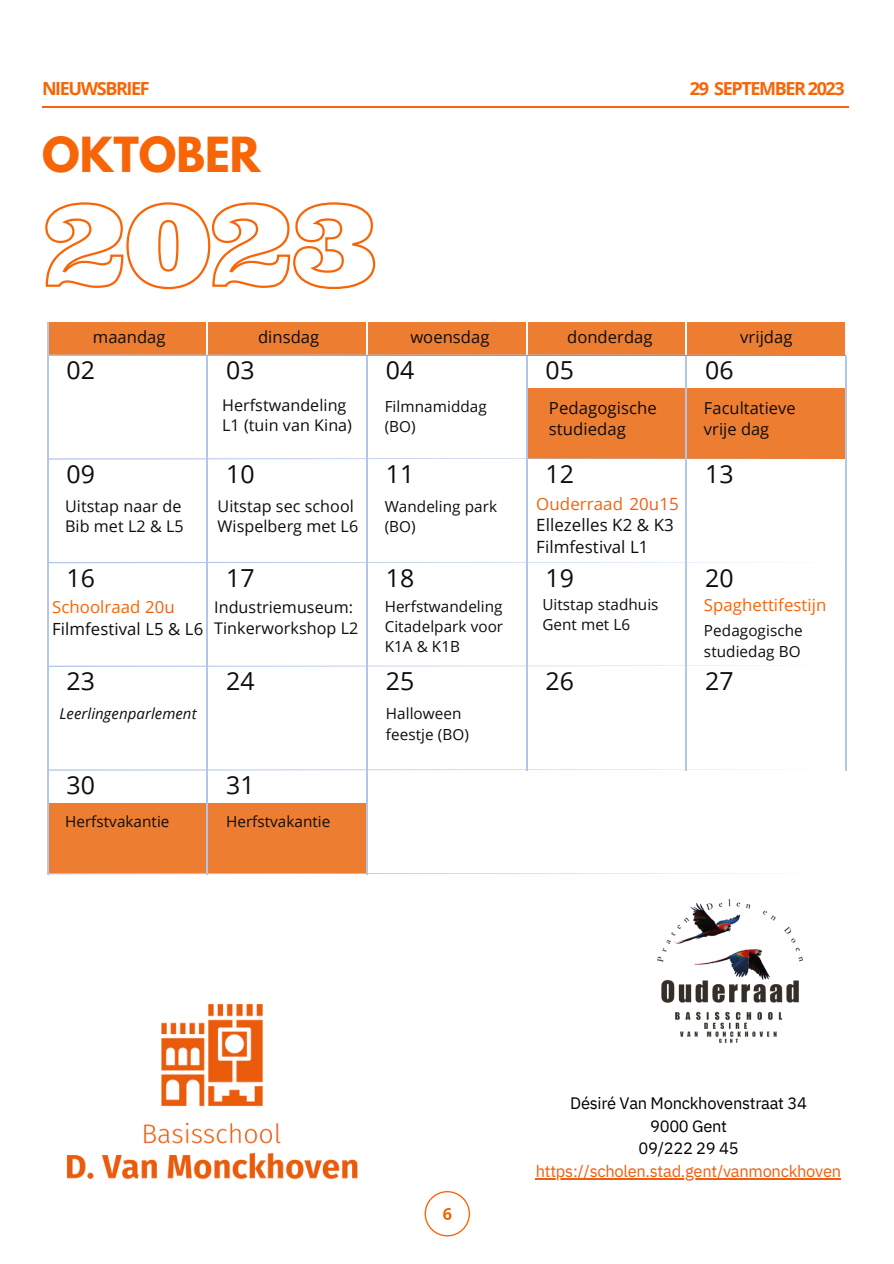
<style>
.page{position:relative;width:894px;height:1264px;background:#fff}
.page>*{position:absolute;margin:0;border:0;box-sizing:border-box;transform-origin:0 0}
.t1{font:700 42.9px "League Spartan";color:#f76507}
.t2{font:24.9px "Open Sans";letter-spacing:.005em;color:#0d0d0d}
.t3{font:700 18px "Open Sans";letter-spacing:-.075em;color:#f76507}
.t4{font:16.95px/21.3px "Open Sans";letter-spacing:.005em;color:#0d0d0d}
.t5{font:16.8px/21.5px "Open Sans";letter-spacing:.005em;color:#0d0d0d}
.t6{font:16.8px "Open Sans";letter-spacing:.005em;color:#f76507}
.t7{font:16.65px/21.3px "Open Sans";letter-spacing:.005em;color:#0d0d0d}
.t8{font:16.5px "IBM Plex Sans";letter-spacing:-.015em;color:#000}
.t9{font:16.5px "IBM Plex Sans";letter-spacing:-.015em;color:#f55d0d}
.t10{font:16.5px "Open Sans";letter-spacing:.005em;color:#0d0d0d}
.t11{font:16.35px "Open Sans";letter-spacing:.005em;color:#0d0d0d}
.t12{font:16.05px/20.2px "Open Sans";letter-spacing:.005em;color:#0d0d0d}
.t13{font:15.3px/20.2px "Open Sans";letter-spacing:.005em;color:#0d0d0d}
.t14{font:italic 15px "Open Sans";letter-spacing:.005em;color:#0d0d0d}
.s1{color:#f76507}
.s2{color:#f55d0d}
</style>
<div class="page">
<div style="left:48px;top:322px;width:797px;height:33px;background:#ed7d31"></div>
<div style="left:526px;top:388px;width:319px;height:71px;background:#ed7d31"></div>
<div style="left:48px;top:803px;width:319px;height:70px;background:#ed7d31"></div>
<hr style="left:207px;top:322px;width:1px;height:32px;background:#fff">
<hr style="left:366px;top:322px;width:1px;height:32px;background:#fff">
<hr style="left:526px;top:322px;width:1px;height:32px;background:#fff">
<hr style="left:685px;top:322px;width:1px;height:32px;background:#fff">
<hr style="left:47px;top:322px;width:1px;height:552px;background:#b4c6e7">
<hr style="left:207px;top:356px;width:1px;height:518px;background:#b4c6e7">
<hr style="left:366px;top:356px;width:1px;height:518px;background:#b4c6e7">
<hr style="left:526px;top:356px;width:1px;height:414px;background:#b4c6e7">
<hr style="left:685px;top:356px;width:1px;height:414px;background:#b4c6e7">
<hr style="left:845px;top:356px;width:1px;height:414px;background:#b4c6e7">
<svg style="left:48px;top:354px;width:798px;height:2px;background:#da946b"></svg>
<svg style="left:48px;top:458px;width:759px;height:1px"></svg>
<svg style="left:48px;top:562px;width:711px;height:1px"></svg>
<svg style="left:48px;top:665px;width:713px;height:2px"></svg>
<svg style="left:48px;top:769px;width:713px;height:1px"></svg>
<svg style="left:48px;top:873px;width:713px;height:1px"></svg>
<img style="left:67px;top:1004px;width:291px;height:176px">
<hr style="left:42px;top:106px;width:806px;height:1px;background:#f76507">
<img style="left:657px;top:899px;width:146px;height:144px">
<hr style="left:535px;top:1177px;width:305px;height:2px;background:#f55d0d">
<svg style="left:45px;top:202px;width:331px;height:88px"></svg>
<svg style="left:424px;top:1191px;width:46px;height:45px"></svg>
<p class="t3" style="left:42px;top:76px;width:109px">NIEUWSBRIEF</p>
<p class="t3" style="left:689px;top:76px;width:156px">29 SEPTEMBER 2023</p>
<p class="t1" style="left:42px;top:133px;width:220px">OKTOBER</p>
<p class="t10" style="left:93px;top:325px;width:74px">maandag</p>
<p class="t10" style="left:258px;top:325px;width:63px">dinsdag</p>
<p class="t10" style="left:410px;top:325px;width:81px">woensdag</p>
<p class="t10" style="left:567px;top:325px;width:87px">donderdag</p>
<p class="t10" style="left:740px;top:325px;width:54px">vrijdag</p>
<p class="t2" style="left:66px;top:352px;width:30px">02</p>
<p class="t2" style="left:226px;top:352px;width:30px">03</p>
<p class="t2" style="left:386px;top:352px;width:30px">04</p>
<p class="t2" style="left:545px;top:352px;width:30px">05</p>
<p class="t2" style="left:705px;top:352px;width:30px">06</p>
<p class="t12" style="left:222px;top:394px;width:131px">Herfstwandeling<br>L1 (tuin van Kina)</p>
<p class="t13" style="left:384px;top:396px;width:104px">Filmnamiddag (BO)</p>
<p class="t7" style="left:548px;top:396px;width:109px">Pedagogische studiedag</p>
<p class="t11" style="left:703px;top:397px;width:93px">Facultatieve</p>
<p class="t11" style="left:703px;top:418px;width:67px">vrije dag</p>
<p class="t2" style="left:66px;top:456px;width:30px">09</p>
<p class="t2" style="left:226px;top:456px;width:30px">10</p>
<p class="t2" style="left:386px;top:456px;width:30px">11</p>
<p class="t2" style="left:545px;top:456px;width:30px">12</p>
<p class="t2" style="left:705px;top:456px;width:30px">13</p>
<p class="t12" style="left:65px;top:495px;width:120px">Uitstap naar de<br>Bib met L2 &amp; L5</p>
<p class="t12" style="left:217px;top:495px;width:142px">Uitstap sec school<br>Wispelberg met L6</p>
<p class="t13" style="left:384px;top:496px;width:114px">Wandeling park (BO)</p>
<p class="t4" style="left:536px;top:493px;width:144px"><span class="s1">Ouderraad</span> <span class="s2">20u15<br></span>Ellezelles K2 &amp; K3</p>
<p class="t4" style="left:536px;top:535px;width:114px">Filmfestival L1</p>
<p class="t2" style="left:66px;top:560px;width:30px">16</p>
<p class="t2" style="left:226px;top:560px;width:30px">17</p>
<p class="t2" style="left:386px;top:560px;width:30px">18</p>
<p class="t2" style="left:545px;top:560px;width:30px">19</p>
<p class="t2" style="left:705px;top:560px;width:30px">20</p>
<p class="t5" style="left:52px;top:596px;width:152px"><span class="s1">Schoolraad</span> <span class="s2">20u<br></span>Filmfestival L5 &amp; L6</p>
<p class="t12" style="left:214px;top:596px;width:146px">Industriemuseum:<br>Tinkerworkshop L2</p>
<p class="t13" style="left:384px;top:596px;width:120px;line-height:19.5px">Herfstwandeling<br>Citadelpark voor</p>
<p class="t13" style="left:384px;top:635px;width:77px">K1A &amp; K1B</p>
<p class="t13" style="left:542px;top:594px;width:118px;line-height:19.5px">Uitstap stadhuis<br>Gent met L6</p>
<p class="t6" style="left:703px;top:593px;width:124px">Spaghettifestijn</p>
<p class="t13" style="left:703px;top:620px;width:100px">Pedagogische studiedag BO</p>
<p class="t2" style="left:66px;top:663px;width:30px">23</p>
<p class="t2" style="left:226px;top:663px;width:30px">24</p>
<p class="t2" style="left:386px;top:663px;width:30px">25</p>
<p class="t2" style="left:545px;top:663px;width:30px">26</p>
<p class="t2" style="left:705px;top:663px;width:30px">27</p>
<p class="t14" style="left:59px;top:703px;width:139px">Leerlingenparlement</p>
<p class="t13" style="left:386px;top:703px;width:84px">Halloween feestje (BO)</p>
<p class="t2" style="left:66px;top:767px;width:30px">30</p>
<p class="t2" style="left:226px;top:767px;width:30px">31</p>
<p class="t13" style="left:65px;top:811px;width:106px">Herfstvakantie</p>
<p class="t13" style="left:226px;top:811px;width:106px">Herfstvakantie</p>
<p class="t8" style="left:570px;top:1092px;width:238px">Désiré Van Monckhovenstraat 34</p>
<p class="t8" style="left:650px;top:1114px;width:78px">9000 Gent</p>
<p class="t8" style="left:638px;top:1137px;width:102px">09/222 29 45</p>
<p class="t9" style="left:535px;top:1159px;width:307px">https://scholen.stad.gent/vanmonckhoven</p>
</div>
